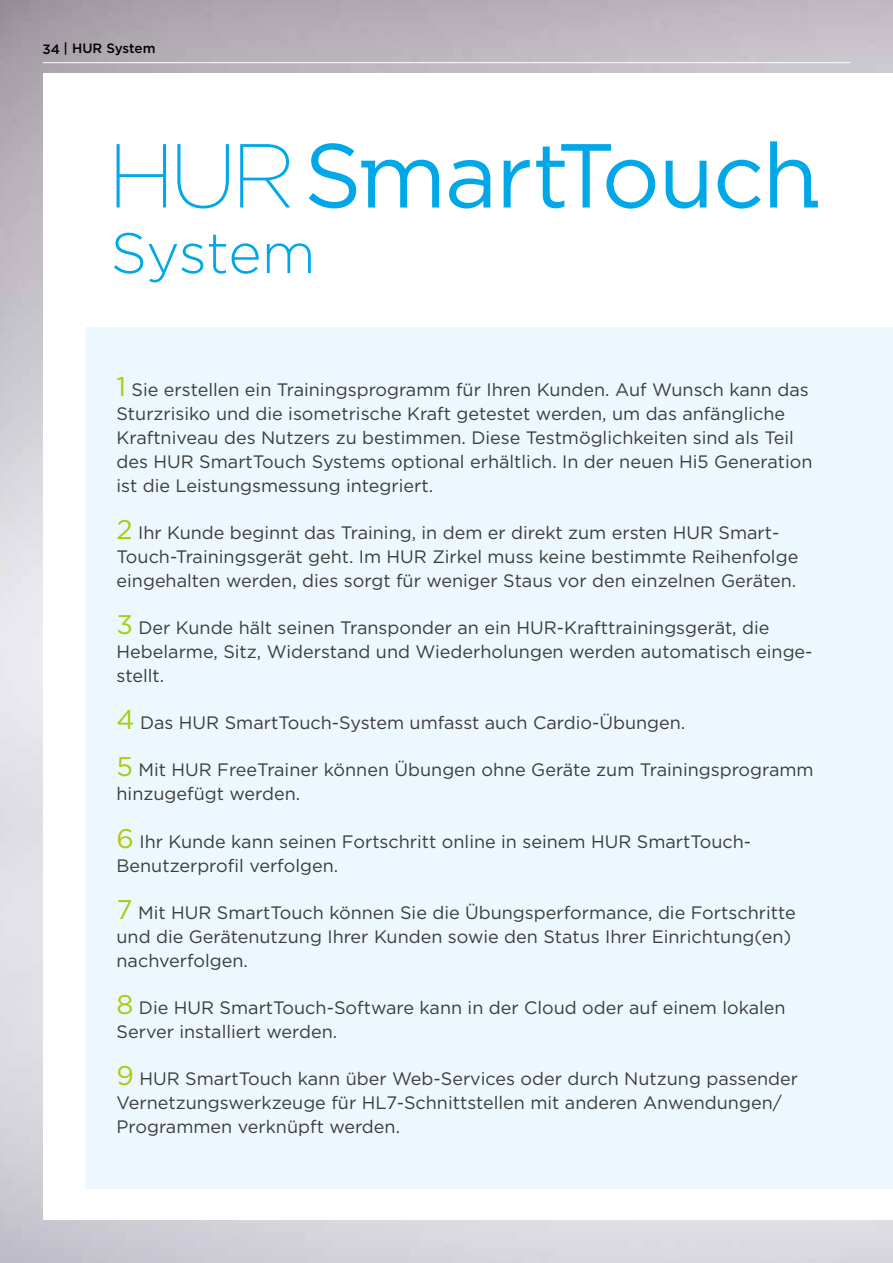
<style>
.page{position:relative;width:893px;height:1263px;background:#fff}
.page>*{position:absolute;margin:0;border:0;box-sizing:border-box;transform-origin:0 0}
.t1{font:300 57px "Gotham";letter-spacing:-.015em;color:#00a8e7}
.t2{font:18px/24px "Gotham";color:#3c3c3b}
.t3{font:500 13.5px "Gotham";letter-spacing:-.005em;color:#000}
.s1{font-size:27px;color:#afca0b}
</style>
<div class="page">
<div style="left:85px;top:327px;width:808px;height:861px;background:#ecf7fe"></div>
<svg style="left:117px;top:141px;width:701px;height:68px"></svg>
<p class="t3" style="left:43px;top:40px;width:115px">34 | HUR System</p>
<h1 class="t1" style="left:111px;top:217px;width:207px">System</h1>
<p class="t2" style="left:117px;top:377px;width:697px"><span class="s1">1</span> Sie erstellen ein Trainingsprogramm für Ihren Kunden. Auf Wunsch kann das Sturzrisiko und die isometrische Kraft getestet werden, um das anfängliche Kraftniveau des Nutzers zu bestimmen. Diese Testmöglichkeiten sind als Teil des HUR SmartTouch Systems optional erhältlich. In der neuen Hi5 Generation ist die Leistungsmessung integriert.</p>
<p class="t2" style="left:117px;top:520px;width:683px"><span class="s1">2</span> Ihr Kunde beginnt das Training, in dem er direkt zum ersten HUR Smart-<br>Touch-Trainingsgerät geht. Im HUR Zirkel muss keine bestimmte Reihenfolge eingehalten werden, dies sorgt für weniger Staus vor den einzelnen Geräten.</p>
<p class="t2" style="left:117px;top:615px;width:698px"><span class="s1">3</span> Der Kunde hält seinen Transponder an ein HUR-Krafttrainingsgerät, die<br>Hebelarme, Sitz, Widerstand und Wiederholungen werden automatisch einge&shy;stellt.</p>
<p class="t2" style="left:117px;top:710px;width:570px"><span class="s1">4</span> Das HUR SmartTouch-System umfasst auch Cardio-Übungen.</p>
<p class="t2" style="left:117px;top:758px;width:699px"><span class="s1">5</span> Mit HUR FreeTrainer können Übungen ohne Geräte zum Trainingsprogramm hinzugefügt werden.</p>
<p class="t2" style="left:117px;top:829px;width:636px"><span class="s1">6</span> Ihr Kunde kann seinen Fortschritt online in seinem HUR SmartTouch-<br>Benutzerprofil verfolgen.</p>
<p class="t2" style="left:117px;top:900px;width:681px"><span class="s1">7</span> Mit HUR SmartTouch können Sie die Übungsperformance, die Fortschritte und die Gerätenutzung Ihrer Kunden sowie den Status Ihrer Einrichtung(en) nachverfolgen.</p>
<p class="t2" style="left:117px;top:995px;width:671px"><span class="s1">8</span> Die HUR SmartTouch-Software kann in der Cloud oder auf einem lokalen<br>Server installiert werden.</p>
<p class="t2" style="left:117px;top:1066px;width:683px"><span class="s1">9</span> HUR SmartTouch kann über Web-Services oder durch Nutzung passender<br>Vernetzungswerkzeuge für HL7-Schnittstellen mit anderen Anwendungen/<br>Programmen verknüpft werden.</p>
</div>
